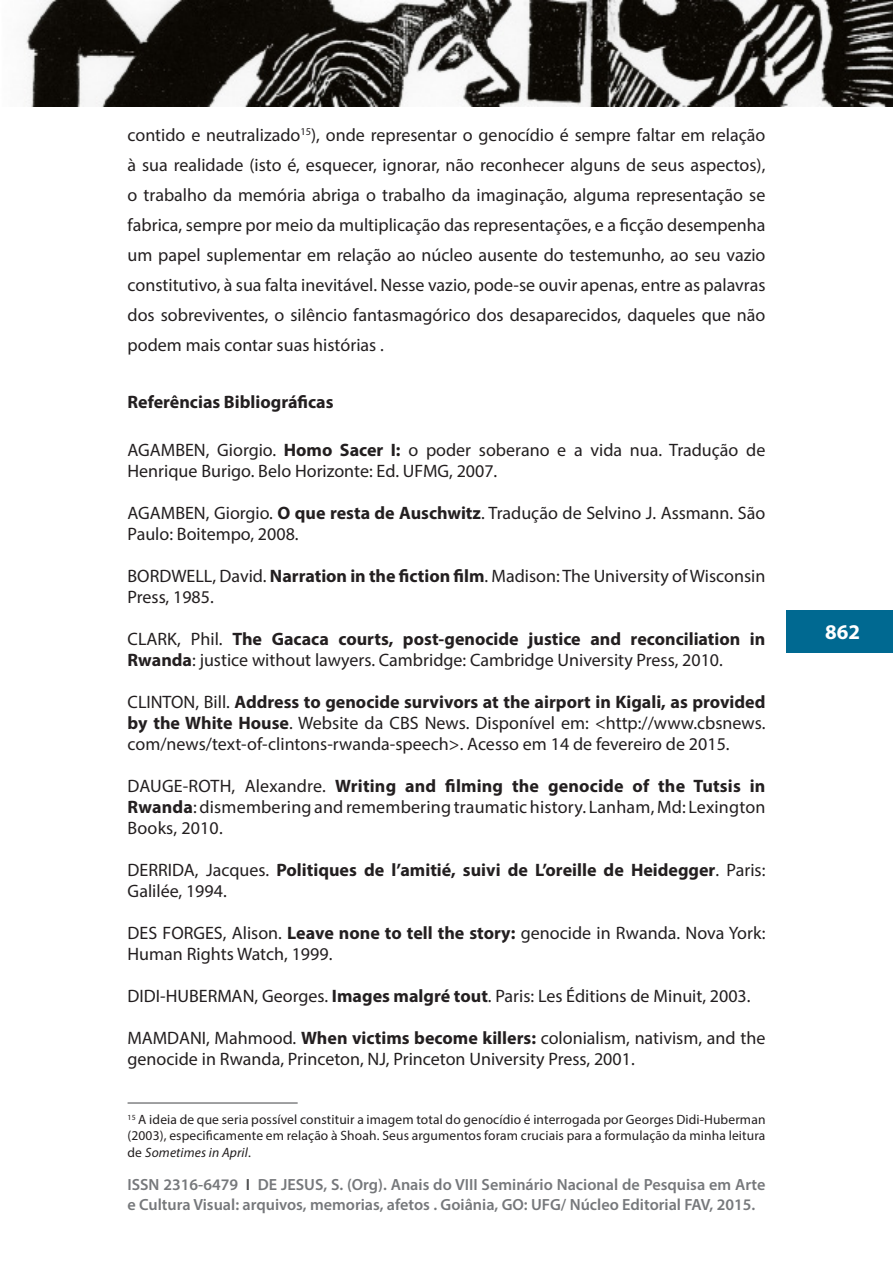
<style>
.page{position:relative;width:893px;height:1263px;background:#fff}
.page>*{position:absolute;margin:0;border:0;box-sizing:border-box;transform-origin:0 0}
.t1{font:700 21px "Myriad Pro";color:#fff}
.referencias{font:18px/21px "Myriad Pro";color:#231f20}
.referencias-2{font:700 18px/21px "Myriad Pro";color:#231f20}
.subtitulos{font:700 18px "Myriad Pro";color:#231f20}
.t2{font:600 16.2px/19.5px "Myriad Pro";color:#76787b}
.notas_de_rodapé{font:13.5px/16.2px "Myriad Pro";letter-spacing:.01em;color:#231f20;text-align:justify}
.s1{font-weight:700}
.s2{font-weight:400}
.s3{font-style:italic}
.s4{color:#4b4c4d}
</style>
<div class="page">
<div style="left:787px;top:610px;width:106px;height:43px;background:#006991"></div>
<img style="left:25px;top:0;width:868px;height:106px">
<hr style="left:128px;top:1102px;width:170px;height:1px;background:#57585a">
<p class="referencias" style="left:128px;top:120px;width:639px;line-height:30px;text-align:justify">contido e neutralizado<sup>15</sup>), onde representar o genocídio é sempre faltar em relação à sua realidade (isto é, esquecer, ignorar, não reconhecer alguns de seus aspectos), o trabalho da memória abriga o trabalho da imaginação, alguma representação se fabrica, sempre por meio da multiplicação das representações, e a ficção desempenha um papel suplementar em relação ao núcleo ausente do testemunho, ao seu vazio constitutivo, à sua falta inevitável. Nesse vazio, pode-se ouvir apenas, entre as palavras dos sobreviventes, o silêncio fantasmagórico dos desaparecidos, daqueles que não podem mais contar suas histórias .</p>
<p class="subtitulos" style="left:128px;top:390px;width:208px">Referências Bibliográficas</p>
<p class="referencias" style="left:128px;top:439px;width:639px">AGAMBEN, Giorgio. <span class="s1">Homo Sacer I:</span> o poder soberano e a vida nua. Tradução de<br>Henrique Burigo. Belo Horizonte: Ed. UFMG, 2007.</p>
<p class="referencias" style="left:128px;top:502px;width:639px">AGAMBEN, Giorgio. <span class="s1">O que resta de Auschwitz</span>. Tradução de Selvino J. Assmann. São<br>Paulo: Boitempo, 2008.</p>
<p class="referencias" style="left:128px;top:565px;width:639px">BORDWELL, David. <span class="s1">Narration in the fiction film</span>. Madison: The University of Wisconsin<br>Press, 1985.</p>
<p class="referencias" style="left:128px;top:628px;width:639px">CLARK, Phil. <span class="s1">The Gacaca courts, post-genocide justice and reconciliation in<br>Rwanda</span>: justice without lawyers. Cambridge: Cambridge University Press, 2010.</p>
<p class="referencias" style="left:128px;top:691px;width:639px;text-align:justify">CLINTON, Bill. <span class="s1">Address to genocide survivors at the airport in Kigali, as provided by the White House</span>. Website da CBS News. Disponível em: &lt;http://www.cbsnews. com/news/text-of-clintons-rwanda-speech&gt;. Acesso em 14 de fevereiro de 2015.</p>
<p class="referencias" style="left:128px;top:775px;width:639px;text-align:justify">DAUGE-ROTH, Alexandre. <span class="s1">Writing and filming the genocide of the Tutsis in Rwanda</span>: dismembering and remembering traumatic history. Lanham, Md: Lexington Books, 2010.</p>
<p class="referencias-2" style="left:128px;top:859px;width:639px"><span class="s2">DERRIDA, Jacques.</span> Politiques de l’amitié, suivi de L’oreille de Heidegger<span class="s2">. Paris:<br>Galilée, 1994.</span></p>
<p class="referencias" style="left:128px;top:922px;width:639px">DES FORGES, Alison. <span class="s1">Leave none to tell the story:</span> genocide in Rwanda. Nova York:<br>Human Rights Watch, 1999.</p>
<p class="referencias" style="left:128px;top:985px;width:624px">DIDI-HUBERMAN, Georges. <span class="s1">Images malgré tout</span>. Paris: Les Éditions de Minuit, 2003.</p>
<p class="referencias" style="left:128px;top:1027px;width:639px">MAMDANI, Mahmood. <span class="s1">When victims become killers:</span> colonialism, nativism, and the genocide in Rwanda, Princeton, NJ, Princeton University Press, 2001.</p>
<p class="notas_de_rodapé" style="left:128px;top:1111px;width:639px"><sup>15</sup> A ideia de que seria possível constituir a imagem total do genocídio é interrogada por Georges Didi-Huberman (2003), especificamente em relação à Shoah. Seus argumentos foram cruciais para a formulação da minha leitura de <span class="s3">Sometimes in April</span>.</p>
<p class="t2" style="left:128px;top:1174px;width:639px">ISSN 2316-6479 <span class="s4">I</span> DE JESUS, S. (Org). Anais do VIII Seminário Nacional de Pesquisa em Arte e Cultura Visual: arquivos, memorias, afetos . Goiânia, GO: UFG/ Núcleo Editorial FAV, 2015.</p>
<p class="t1" style="left:825px;top:619px;width:36px">862</p>
</div>
